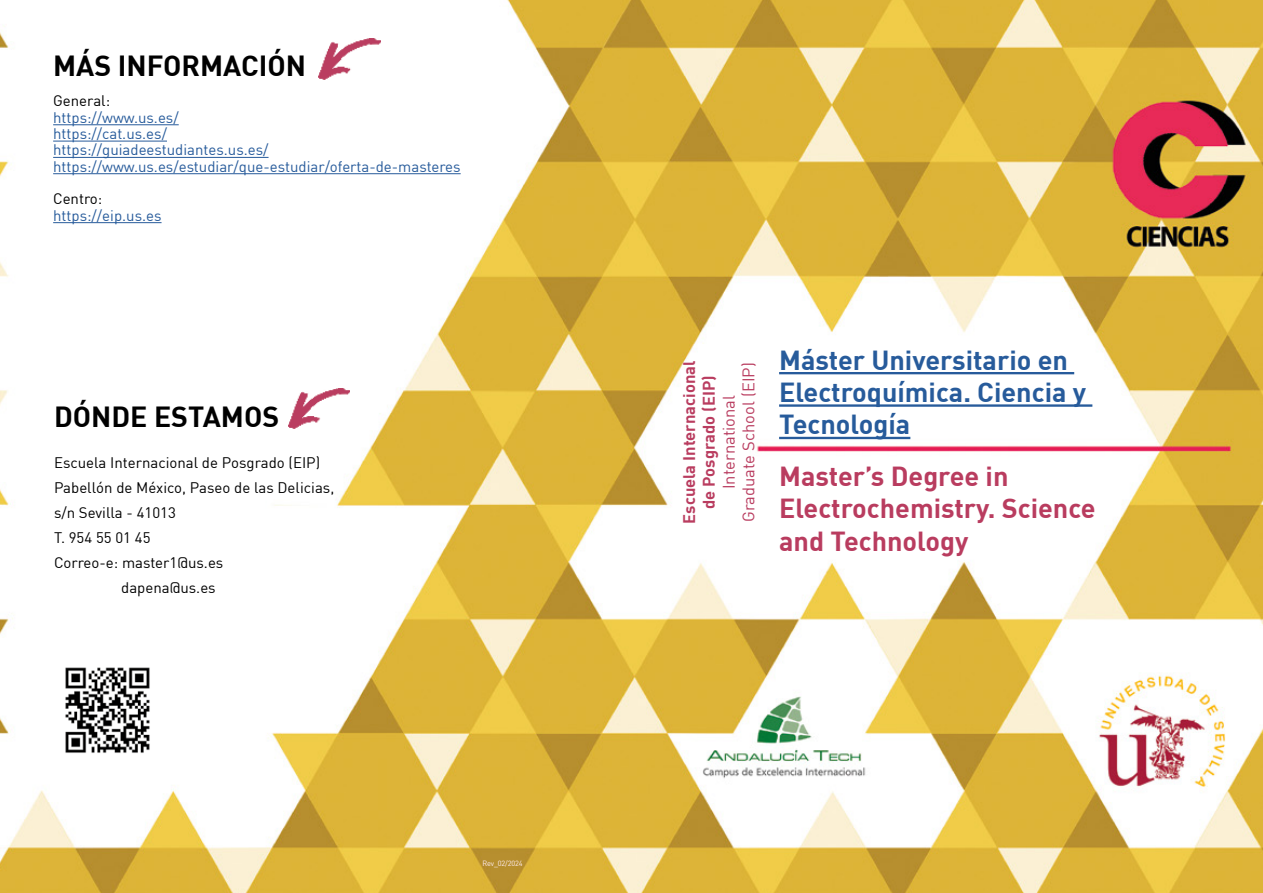
<style>
.page{position:relative;width:1263px;height:893px;background:#fff}
.page>*{position:absolute;margin:0;border:0;box-sizing:border-box;transform-origin:0 0}
.t1{font:700 28.5px "DIN";color:#000}
.t2{font:700 27px/32.4px "DIN";color:#275b9b}
.t3{font:700 27px/32.4px "DIN";color:#b93c5f}
.t4{font:700 16.5px/19.8px "DIN";color:#b93c5f;text-align:center}
.t5{font:16.5px/19.8px "DIN";color:#b93c5f;text-align:center}
.t6{font:15px "DIN";color:#000}
.t7{font:15px/16.4px "DIN";color:#275b9b}
.t8{font:7.5px "DIN";letter-spacing:-.02em;color:#ffedf0}
</style>
<div class="page">
<img style="left:0;top:0;width:1263px;height:893px">
<img style="left:319px;top:39px;width:61px;height:40px">
<img style="left:288px;top:388px;width:61px;height:41px">
<hr style="left:779px;top:372px;width:295px;height:2px;background:#275b9b">
<hr style="left:779px;top:404px;width:313px;height:3px;background:#275b9b">
<hr style="left:779px;top:437px;width:131px;height:2px;background:#275b9b">
<img style="left:54px;top:657px;width:107px;height:106px">
<hr style="left:53px;top:124px;width:126px;height:1px;background:#275b9b">
<hr style="left:53px;top:141px;width:114px;height:1px;background:#275b9b">
<hr style="left:53px;top:157px;width:216px;height:1px;background:#275b9b">
<hr style="left:53px;top:173px;width:408px;height:1px;background:#275b9b">
<hr style="left:53px;top:222px;width:109px;height:1px;background:#275b9b">
<h1 class="t1" style="left:53px;top:47px;width:254px">MÁS INFORMACIÓN</h1>
<p class="t6" style="left:53px;top:92px;width:59px">General:</p>
<p class="t7" style="left:53px;top:109px;width:409px">https://www.us.es/<br>https://cat.us.es/<br>https://guiadeestudiantes.us.es/ https://www.us.es/estudiar/que-estudiar/oferta-de-masteres</p>
<p class="t6" style="left:53px;top:189px;width:51px">Centro:</p>
<p class="t7" style="left:53px;top:207px;width:110px">https://eip.us.es</p>
<h1 class="t1" style="left:54px;top:398px;width:227px">DÓNDE ESTAMOS</h1>
<p class="t6" style="left:54px;top:454px;width:268px">Escuela Internacional de Posgrado (EIP)</p>
<p class="t6" style="left:54px;top:478px;width:282px">Pabellón de México, Paseo de las Delicias,</p>
<p class="t6" style="left:54px;top:503px;width:123px">s/n Sevilla - 41013</p>
<p class="t6" style="left:54px;top:528px;width:98px">T. 954 55 01 45</p>
<p class="t6" style="left:54px;top:553px;width:171px">Correo-e: master1@us.es</p>
<p class="t6" style="left:121px;top:578px;width:96px">dapena@us.es</p>
<p class="t8" style="left:483px;top:859px;width:42px">Rev_02/2024</p>
<p class="t4" style="left:679px;top:524px;width:164px;rotate:-90deg">Escuela Internacional de Posgrado (EIP)</p>
<p class="t5" style="left:719px;top:522px;width:161px;rotate:-90deg">International<br>Graduate School (EIP)</p>
<h2 class="t2" style="left:779px;top:342px;width:308px">Máster Universitario en<br>Electroquímica. Ciencia y<br>Tecnología</h2>
<h2 class="t3" style="left:779px;top:459px;width:318px">Master’s Degree in<br>Electrochemistry. Science and Technology</h2>
</div>
